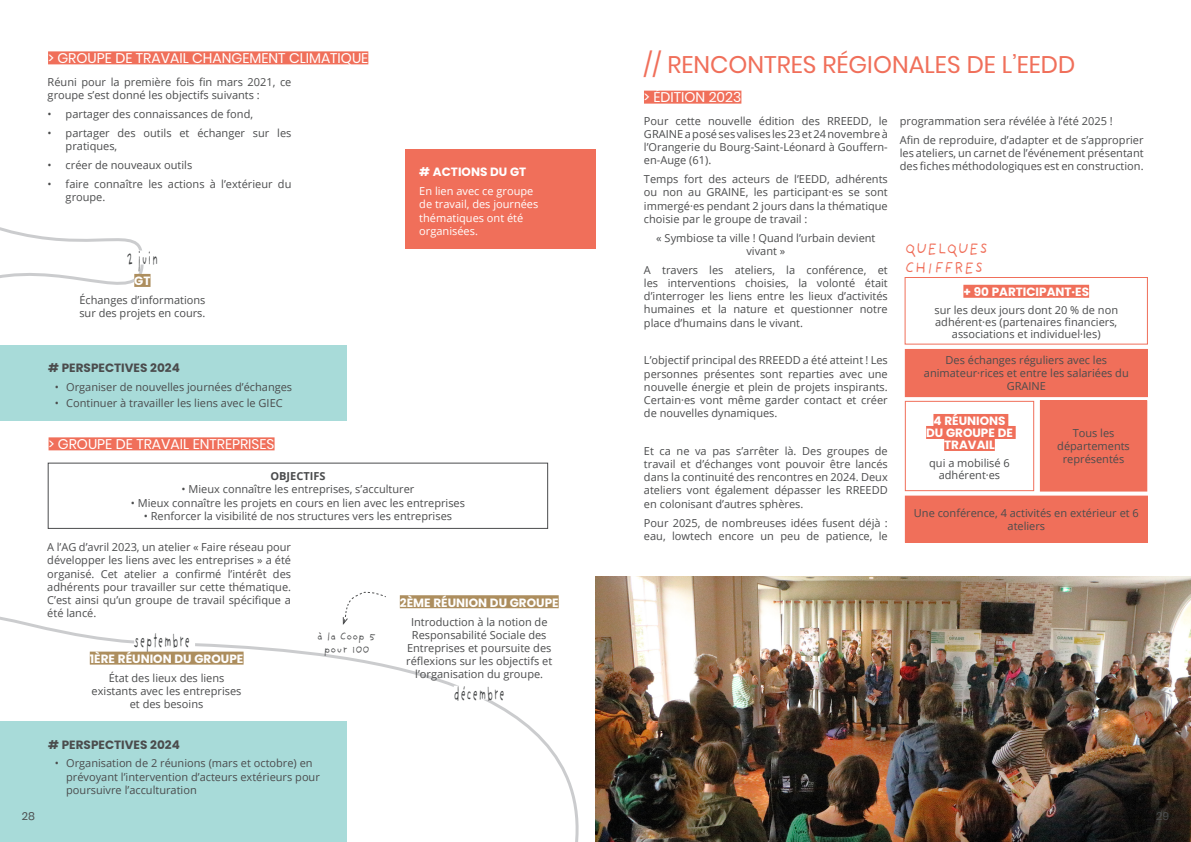
<style>
.page{position:relative;width:1191px;height:842px;background:#fff}
.page>*{position:absolute;margin:0;border:0;box-sizing:border-box;transform-origin:0 0}
.H2_-_soutien{font:24px "Poppins";color:#f06f5a}
.t1{font:20px "Providence Sans Pro";letter-spacing:.07em;color:#424445;scale:.51 1}
.Paragraphe_bulle{font:16px/19.2px "Providence Sans Pro";letter-spacing:.01em;color:#f06f5a}
.H3_-_soutien{font:14px "Poppins";color:#fff}
.TEXTE_STANDART{font:700 12px/12px "Poppins";color:#fff;text-align:center}
.t2{font:700 12px "Poppins";color:#4b4c4d}
.TEXTE_STANDART-2{font:11px/13.2px "Open Sans";color:#4b4c4d;text-align:center}
.Objectif_puces{font:11px "Open Sans";color:#4b4c4d}
.t3{font:11px/13.2px "Open Sans";color:#fff}
.Objectifs{font:11px "Open Sans";color:#4b4c4d}
.Note_manuscrite{font:11px/13.2px "Providence Sans Pro";color:#4b4c4d;text-align:center}
.Objectifs-2{font:700 11px "Open Sans";color:#4b4c4d}
.t4{font:11px "Poppins";color:#4b4c4d}
</style>
<div class="page">
<svg style="left:0;top:591px;width:579px;height:251px"></svg>
<div style="left:48px;top:51px;width:320px;height:13px;background:#f06f5a"></div>
<div style="left:644px;top:91px;width:97px;height:13px;background:#f06f5a"></div>
<div style="left:0;top:345px;width:347px;height:76px;background:#a8dbd9"></div>
<svg style="left:0;top:227px;width:151px;height:60px"></svg>
<div style="left:127px;top:250px;width:31px;height:14px;background:#fff"></div>
<div style="left:134px;top:274px;width:16px;height:13px;background:#ad8e5e"></div>
<div style="left:405px;top:150px;width:190px;height:99px;background:#f06f5a"></div>
<div style="left:49px;top:437px;width:225px;height:13px;background:#f06f5a"></div>
<div style="left:134px;top:633px;width:61px;height:14px;background:#fff"></div>
<div style="left:90px;top:652px;width:153px;height:13px;background:#ad8e5e"></div>
<div style="left:454px;top:686px;width:50px;height:14px;background:#fff"></div>
<div style="left:400px;top:595px;width:158px;height:13px;background:#ad8e5e"></div>
<svg style="left:343px;top:592px;width:43px;height:33px"></svg>
<div style="left:0;top:722px;width:347px;height:120px;background:#a8dbd9"></div>
<div style="left:933px;top:414px;width:75px;height:13px;background:#f06f5a"></div>
<div style="left:926px;top:426px;width:89px;height:13px;background:#f06f5a"></div>
<div style="left:944px;top:438px;width:50px;height:13px;background:#f06f5a"></div>
<div style="left:904px;top:401px;width:130px;height:90px;border:1px solid #f06f5a"></div>
<div style="left:1040px;top:401px;width:106px;height:90px;background:#f06f5a"></div>
<div style="left:1040px;top:400px;width:107px;height:92px;border:1px solid #f06f5a"></div>
<div style="left:905px;top:496px;width:242px;height:46px;background:#f06f5a"></div>
<div style="left:905px;top:496px;width:243px;height:47px;border:1px solid #f06f5a"></div>
<div style="left:905px;top:349px;width:242px;height:48px;background:#f06f5a"></div>
<div style="left:963px;top:285px;width:126px;height:13px;background:#f06f5a"></div>
<div style="left:904px;top:277px;width:244px;height:68px;border:1px solid #f06f5a"></div>
<img style="left:595px;top:576px;width:596px;height:266px">
<p class="H3_-_soutien" style="left:48px;top:50px;width:322px">&gt; GROUPE DE TRAVAIL CHANGEMENT CLIMATIQUE</p>
<p class="H2_-_soutien" style="left:643px;top:51px;width:433px">// RENCONTRES RÉGIONALES DE L’EEDD</p>
<p class="H3_-_soutien" style="left:644px;top:89px;width:99px">&gt; ÉDITION 2023</p>
<p class="TEXTE_STANDART-2" style="left:48px;top:75px;width:245px;text-align:left">Réuni pour la première fois fin mars 2021, ce groupe s’est donné les objectifs suivants :</p>
<p class="TEXTE_STANDART-2" style="left:48px;top:107px;width:207px">• partager des connaissances de fond,</p>
<p class="TEXTE_STANDART-2" style="left:66px;top:126px;width:227px;text-align:left;text-indent:-18px">• partager des outils et échanger sur les pratiques,</p>
<p class="TEXTE_STANDART-2" style="left:48px;top:158px;width:146px">• créer de nouveaux outils</p>
<p class="TEXTE_STANDART-2" style="left:66px;top:177px;width:227px;text-align:left;text-indent:-18px">• faire connaître les actions à l’extérieur du groupe.</p>
<p class="TEXTE_STANDART-2" style="left:644px;top:114px;width:245px;text-align:justify">Pour cette nouvelle édition des RREEDD, le GRAINE a posé ses valises les 23 et 24 novembre à l’Orangerie du Bourg-Saint-Léonard à Gouffern&shy;en-Auge (61).</p>
<p class="TEXTE_STANDART-2" style="left:644px;top:172px;width:245px;text-align:justify">Temps fort des acteurs de l’EEDD, adhérents ou non au GRAINE, les participant·es se sont immergé·es pendant 2 jours dans la thématique choisie par le groupe de travail :</p>
<p class="TEXTE_STANDART-2" style="left:656px;top:231px;width:221px">« Symbiose ta ville ! Quand l’urbain devient vivant »</p>
<p class="TEXTE_STANDART-2" style="left:644px;top:263px;width:245px;text-align:justify">A travers les ateliers, la conférence, et les interventions choisies, la volonté était d’interroger les liens entre les lieux d’activités humaines et la nature et questionner notre place d’humains dans le vivant.</p>
<p class="TEXTE_STANDART-2" style="left:644px;top:353px;width:245px;text-align:justify">L’objectif principal des RREEDD a été atteint ! Les personnes présentes sont reparties avec une nouvelle énergie et plein de projets inspirants.<br>Certain·es vont même garder contact et créer de nouvelles dynamiques.</p>
<p class="TEXTE_STANDART-2" style="left:644px;top:444px;width:245px;text-align:justify">Et ca ne va pas s’arrêter là. Des groupes de travail et d’échanges vont pouvoir être lancés dans la continuité des rencontres en 2024. Deux ateliers vont également dépasser les RREEDD en colonisant d’autres sphères.</p>
<p class="TEXTE_STANDART-2" style="left:644px;top:516px;width:245px;text-align:left">Pour 2025, de nombreuses idées fusent déjà : eau, lowtech encore un peu de patience, le</p>
<p class="TEXTE_STANDART-2" style="left:899px;top:114px;width:214px">programmation sera révélée à l’été 2025 !</p>
<p class="TEXTE_STANDART-2" style="left:899px;top:133px;width:245px;text-align:justify">Afin de reproduire, d’adapter et de s’approprier les ateliers, un carnet de l’événement présentant des fiches méthodologiques est en construction.</p>
<h4 class="TEXTE_STANDART" style="left:419px;top:166px;width:109px"># ACTIONS DU GT</h4>
<h4 class="t3" style="left:419px;top:184px;width:121px">En lien avec ce groupe de travail, des journées thématiques ont été organisées.</h4>
<p class="Paragraphe_bulle" style="left:905px;top:239px;width:85px">QUELQUES<br>CHIFFRES</p>
<p class="t1" style="left:127px;top:246px;width:63px">2 juin</p>
<p class="TEXTE_STANDART" style="left:134px;top:275px;width:18px">GT</p>
<p class="TEXTE_STANDART-2" style="left:79px;top:293px;width:128px;text-align:left">Échanges d’informations sur des projets en cours.</p>
<h3 class="TEXTE_STANDART" style="left:963px;top:286px;width:127px">+ 90 PARTICIPANT·ES</h3>
<p class="TEXTE_STANDART-2" style="left:934px;top:304px;width:185px;line-height:12px">sur les deux jours dont 20 % de non adhérent·es (partenaires financiers, associations et individuel·les)</p>
<p class="TEXTE_STANDART-2" style="left:924px;top:353px;width:206px">Des échanges réguliers avec les animateur·rices et entre les salariées du<br>GRAINE</p>
<h4 class="t2" style="left:48px;top:361px;width:133px"># PERSPECTIVES 2024</h4>
<p class="TEXTE_STANDART-2" style="left:55px;top:380px;width:239px">• Organiser de nouvelles journées d’échanges</p>
<p class="TEXTE_STANDART-2" style="left:55px;top:396px;width:229px">• Continuer à travailler les liens avec le GIEC</p>
<h3 class="TEXTE_STANDART" style="left:926px;top:415px;width:88px">4 RÉUNIONS<br>DU GROUPE DE<br>TRAVAIL</h3>
<p class="TEXTE_STANDART-2" style="left:929px;top:457px;width:82px;line-height:12px">qui a mobilisé 6 adhérent·es</p>
<p class="TEXTE_STANDART-2" style="left:1057px;top:426px;width:74px">Tous les départements représentés</p>
<p class="H3_-_soutien" style="left:49px;top:436px;width:227px">&gt; GROUPE DE TRAVAIL ENTREPRISES</p>
<p class="Objectifs-2" style="left:270px;top:468px;width:57px">OBJECTIFS</p>
<p class="Objectifs" style="left:181px;top:482px;width:234px">• Mieux connaître les entreprises, s’acculturer</p>
<p class="Objectif_puces" style="left:131px;top:495px;width:336px">• Mieux connaître les projets en cours en lien avec les entreprises</p>
<p class="Objectif_puces" style="left:144px;top:508px;width:310px">• Renforcer la visibilité de nos structures vers les entreprises</p>
<p class="TEXTE_STANDART-2" style="left:914px;top:506px;width:226px">Une conférence, 4 activités en extérieur et 6 ateliers</p>
<p class="TEXTE_STANDART-2" style="left:47px;top:540px;width:245px;text-align:justify">A l’AG d’avril 2023, un atelier « Faire réseau pour développer les liens avec les entreprises » a été organisé. Cet atelier a confirmé l’intérêt des adhérents pour travailler sur cette thématique.<br>C’est ainsi qu’un groupe de travail spécifique a été lancé.</p>
<p class="TEXTE_STANDART" style="left:400px;top:597px;width:160px">2ÈME RÉUNION DU GROUPE</p>
<p class="TEXTE_STANDART-2" style="left:406px;top:615px;width:147px">Introduction à la notion de<br>Responsabilité Sociale des<br>Entreprises et poursuite des réflexions sur les objectifs et l’organisation du groupe.</p>
<p class="Note_manuscrite" style="left:317px;top:629px;width:60px">à la Coop 5 pour 100</p>
<p class="t1" style="left:134px;top:629px;width:111px">septembre</p>
<p class="TEXTE_STANDART" style="left:90px;top:653px;width:155px">1ÈRE RÉUNION DU GROUPE</p>
<p class="TEXTE_STANDART-2" style="left:92px;top:671px;width:151px">État des lieux des liens existants avec les entreprises et des besoins</p>
<p class="t1" style="left:454px;top:681px;width:101px">décembre</p>
<h4 class="t2" style="left:48px;top:737px;width:133px"># PERSPECTIVES 2024</h4>
<p class="TEXTE_STANDART-2" style="left:66px;top:756px;width:255px;text-align:left;text-indent:-11px">• Organisation de 2 réunions (mars et octobre) en prévoyant l’intervention d’acteurs extérieurs pour poursuivre l’acculturation</p>
<p class="t4" style="left:22px;top:809px;width:15px">28</p>
<p class="t4" style="left:1156px;top:809px;width:14px">29</p>
</div>
